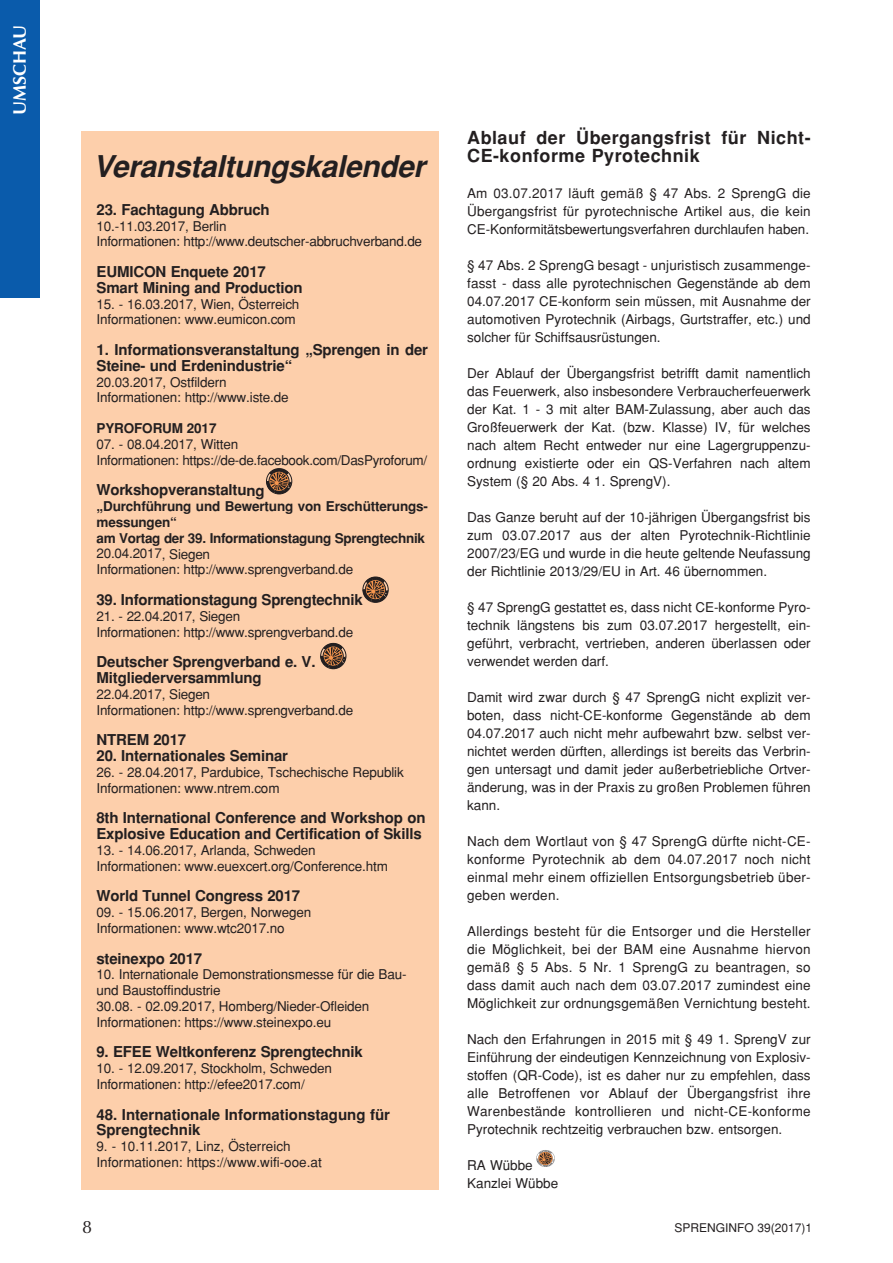
<style>
.page{position:relative;width:893px;height:1263px;background:#fff}
.page>*{position:absolute;margin:0;border:0;box-sizing:border-box;transform-origin:0 0}
.t1{font:italic 700 30px "Helvetica";letter-spacing:-.01em;color:#231f20}
.t2{font:700 18px/18px "Helvetica";letter-spacing:.03em;color:#231f20}
.t3{font:700 18px "Optima";color:#fff}
.t4{font:18px "Optima";color:#231f20}
.t5{font:700 15px/15.8px "Helvetica";letter-spacing:-.01em;color:#231f20}
.t6{font:13.5px/18px "Helvetica";color:#231f20}
.t7{font:700 13.5px/15.8px "Helvetica";letter-spacing:-.01em;color:#231f20}
.t8{font:12px "Helvetica";color:#231f20}
</style>
<div class="page">
<div style="left:0;top:0;width:39px;height:298px;background:#0a5bab"></div>
<div style="left:81px;top:131px;width:357px;height:1058px;background:#fdcfab"></div>
<div style="left:320px;top:643px;width:26px;height:26px;border:1px solid #231f20;border-radius:50%"></div>
<img style="left:536px;top:1150px;width:19px;height:17px">
<div style="left:266px;top:468px;width:26px;height:26px;border:1px solid #231f20;border-radius:50%"></div>
<svg style="left:363px;top:577px;width:25px;height:25px"></svg>
<svg style="left:321px;top:644px;width:25px;height:24px"></svg>
<svg style="left:267px;top:469px;width:25px;height:24px"></svg>
<h2 class="t3" style="left:9px;top:115px;width:92px;rotate:-90deg">UMSCHAU</h2>
<h1 class="t1" style="left:93px;top:149px;width:333px">Veranstaltungskalender</h1>
<p class="t5" style="left:97px;top:202px;width:175px">23. Fachtagung Abbruch</p>
<p class="t6" style="left:97px;top:218px;width:327px;line-height:15.8px">10.-11.03.2017, Berlin<br>Informationen: http://www.deutscher-abbruchverband.de</p>
<p class="t5" style="left:97px;top:264px;width:208px">EUMICON Enquete 2017<br>Smart Mining and Production</p>
<p class="t6" style="left:97px;top:296px;width:204px;line-height:15.8px">15. - 16.03.2017, Wien, Österreich<br>Informationen: www.eumicon.com</p>
<p class="t5" style="left:97px;top:342px;width:333px">1. Informationsveranstaltung „Sprengen in der<br>Steine- und Erdenindustrie“</p>
<p class="t6" style="left:97px;top:374px;width:194px;line-height:15.8px">20.03.2017, Ostfildern<br>Informationen: http://www.iste.de</p>
<p class="t7" style="left:97px;top:420px;width:121px">PYROFORUM 2017</p>
<p class="t6" style="left:97px;top:436px;width:332px;line-height:15.8px">07. - 08.04.2017, Witten<br>Informationen: https://de-de.facebook.com/DasPyroforum/</p>
<p class="t5" style="left:97px;top:482px;width:169px">Workshopveranstaltung</p>
<p class="t7" style="left:97px;top:498px;width:333px">„Durchführung und Bewertung von Erschütterungs&shy;messungen“<br>am Vortag der 39. Informationstagung Sprengtechnik</p>
<p class="t6" style="left:97px;top:546px;width:258px;line-height:15.8px">20.04.2017, Siegen<br>Informationen: http://www.sprengverband.de</p>
<p class="t5" style="left:97px;top:592px;width:268px">39. Informationstagung Sprengtechnik</p>
<p class="t6" style="left:97px;top:608px;width:258px;line-height:15.8px">21. - 22.04.2017, Siegen<br>Informationen: http://www.sprengverband.de</p>
<p class="t5" style="left:97px;top:654px;width:221px">Deutscher Sprengverband e. V.<br>Mitgliederversammlung</p>
<p class="t6" style="left:97px;top:686px;width:258px;line-height:15.8px">22.04.2017, Siegen<br>Informationen: http://www.sprengverband.de</p>
<p class="t5" style="left:96px;top:732px;width:91px">NTREM 2017</p>
<p class="t5" style="left:96px;top:748px;width:193px">20. Internationales Seminar</p>
<p class="t6" style="left:96px;top:764px;width:309px;line-height:15.8px">26. - 28.04.2017, Pardubice, Tschechische Republik<br>Informationen: www.ntrem.com</p>
<p class="t5" style="left:96px;top:810px;width:331px">8th International Conference and Workshop on<br>Explosive Education and Certification of Skills</p>
<p class="t6" style="left:96px;top:842px;width:293px;line-height:15.9px">13. - 14.06.2017, Arlanda, Schweden<br>Informationen: www.euexcert.org/Conference.htm</p>
<p class="t5" style="left:96px;top:888px;width:205px">World Tunnel Congress 2017</p>
<p class="t6" style="left:96px;top:904px;width:216px;line-height:15.8px">09. - 15.06.2017, Bergen, Norwegen<br>Informationen: www.wtc2017.no</p>
<p class="t5" style="left:96px;top:950px;width:107px">steinexpo 2017</p>
<p class="t6" style="left:96px;top:967px;width:312px;line-height:15.8px">10. Internationale Demonstrationsmesse für die Bau&shy;und Baustoffindustrie<br>30.08. - 02.09.2017, Homberg/Nieder-Ofleiden Informationen: https://www.steinexpo.eu</p>
<p class="t5" style="left:96px;top:1044px;width:268px">9. EFEE Weltkonferenz Sprengtechnik</p>
<p class="t6" style="left:96px;top:1060px;width:237px;line-height:15.8px">10. - 12.09.2017, Stockholm, Schweden<br>Informationen: http://efee2017.com/</p>
<p class="t5" style="left:96px;top:1106px;width:295px">48. Internationale Informationstagung für<br>Sprengtechnik</p>
<p class="t6" style="left:96px;top:1138px;width:227px;line-height:15.8px">9. - 10.11.2017, Linz, Österreich<br>Informationen: https://www.wifi-ooe.at</p>
<h2 class="t2" style="left:467px;top:129px;width:345px">Ablauf der Übergangsfrist für Nicht-<br>CE-konforme Pyrotechnik</h2>
<p class="t6" style="left:467px;top:184px;width:345px;text-align:justify">Am 03.07.2017 läuft gemäß § 47 Abs. 2 SprengG die Übergangsfrist für pyrotechnische Artikel aus, die kein CE-Konformitätsbewertungsverfahren durchlaufen haben.</p>
<p class="t6" style="left:467px;top:256px;width:345px;text-align:justify">§ 47 Abs. 2 SprengG besagt - unjuristisch zusammenge&shy;fasst - dass alle pyrotechnischen Gegenstände ab dem 04.07.2017 CE-konform sein müssen, mit Ausnahme der automotiven Pyrotechnik (Airbags, Gurtstraffer, etc.) und solcher für Schiffsausrüstungen.</p>
<p class="t6" style="left:467px;top:364px;width:345px;text-align:justify">Der Ablauf der Übergangsfrist betrifft damit namentlich das Feuerwerk, also insbesondere Verbraucherfeuerwerk der Kat. 1 - 3 mit alter BAM-Zulassung, aber auch das Großfeuerwerk der Kat. (bzw. Klasse) IV, für welches nach altem Recht entweder nur eine Lagergruppenzu&shy;ordnung existierte oder ein QS-Verfahren nach altem System (§ 20 Abs. 4 1. SprengV).</p>
<p class="t6" style="left:467px;top:508px;width:345px;text-align:justify">Das Ganze beruht auf der 10-jährigen Übergangsfrist bis zum 03.07.2017 aus der alten Pyrotechnik-Richtlinie 2007/23/EG und wurde in die heute geltende Neufassung der Richtlinie 2013/29/EU in Art. 46 übernommen.</p>
<p class="t6" style="left:467px;top:598px;width:345px;text-align:justify">§ 47 SprengG gestattet es, dass nicht CE-konforme Pyro&shy;technik längstens bis zum 03.07.2017 hergestellt, ein&shy;geführt, verbracht, vertrieben, anderen überlassen oder verwendet werden darf.</p>
<p class="t6" style="left:467px;top:688px;width:345px;text-align:justify">Damit wird zwar durch § 47 SprengG nicht explizit ver&shy;boten, dass nicht-CE-konforme Gegenstände ab dem 04.07.2017 auch nicht mehr aufbewahrt bzw. selbst ver&shy;nichtet werden dürften, allerdings ist bereits das Verbrin&shy;gen untersagt und damit jeder außerbetriebliche Ortver&shy;änderung, was in der Praxis zu großen Problemen führen kann.</p>
<p class="t6" style="left:467px;top:832px;width:345px;text-align:justify">Nach dem Wortlaut von § 47 SprengG dürfte nicht-CE&shy;konforme Pyrotechnik ab dem 04.07.2017 noch nicht einmal mehr einem offiziellen Entsorgungsbetrieb über&shy;geben werden.</p>
<p class="t6" style="left:467px;top:922px;width:345px;text-align:justify">Allerdings besteht für die Entsorger und die Hersteller die Möglichkeit, bei der BAM eine Ausnahme hiervon gemäß § 5 Abs. 5 Nr. 1 SprengG zu beantragen, so dass damit auch nach dem 03.07.2017 zumindest eine Möglichkeit zur ordnungsgemäßen Vernichtung besteht.</p>
<p class="t6" style="left:467px;top:1030px;width:345px;text-align:justify">Nach den Erfahrungen in 2015 mit § 49 1. SprengV zur Einführung der eindeutigen Kennzeichnung von Explosiv&shy;stoffen (QR-Code), ist es daher nur zu empfehlen, dass alle Betroffenen vor Ablauf der Übergangsfrist ihre Warenbestände kontrollieren und nicht-CE-konforme Pyrotechnik rechtzeitig verbrauchen bzw. entsorgen.</p>
<p class="t6" style="left:467px;top:1156px;width:93px">RA Wübbe<br>Kanzlei Wübbe</p>
<h2 class="t4" style="left:82px;top:1216px;width:12px">8</h2>
<p class="t8" style="left:674px;top:1221px;width:139px">SPRENGINFO 39(2017)1</p>
</div>
